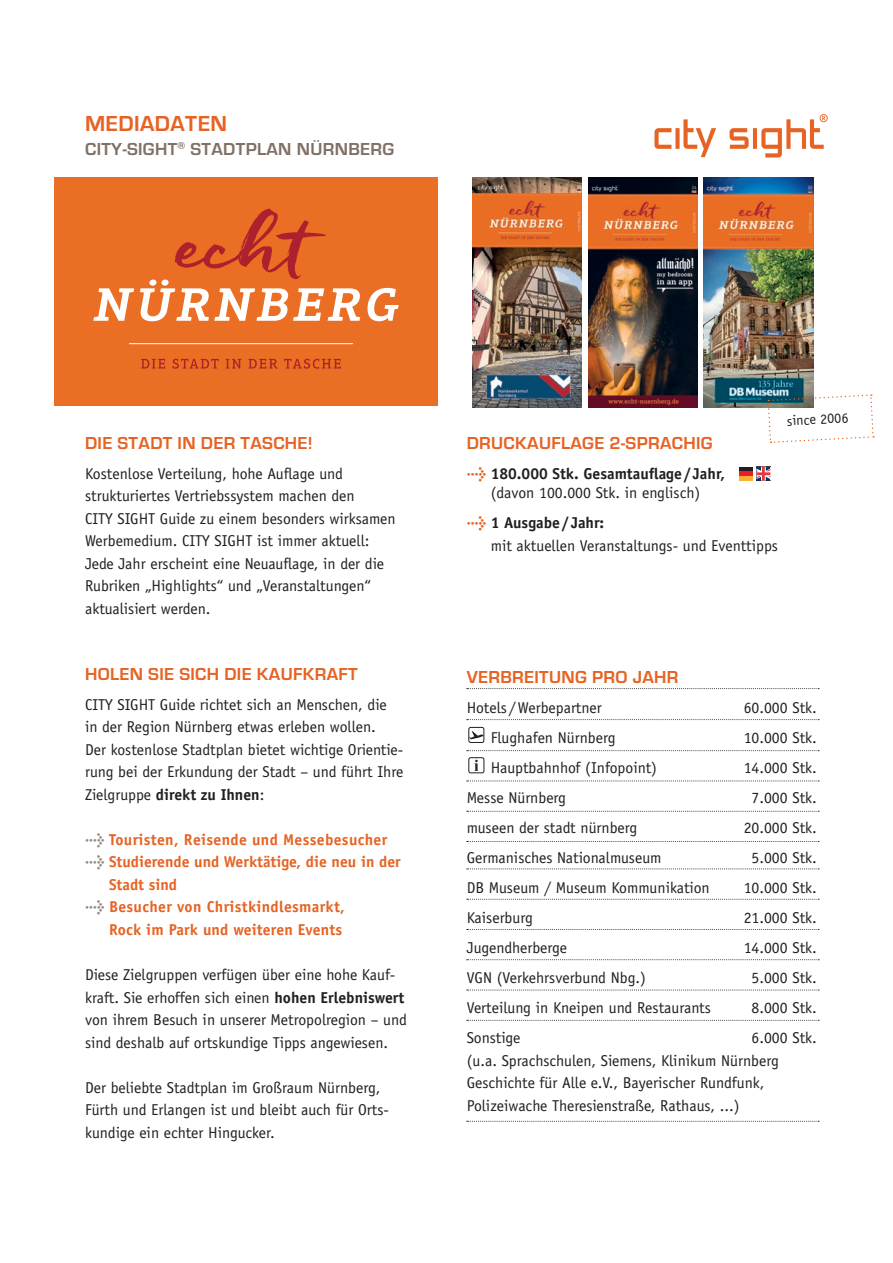
<style>
.page{position:relative;width:893px;height:1263px;background:#fff}
.page>*{position:absolute;margin:0;border:0;box-sizing:border-box;transform-origin:0 0}
.t1{font:700 22.5px "Eurostile OT";letter-spacing:.02em;color:#e66324}
.t2{font:700 18px "Eurostile OT";letter-spacing:.02em;color:#e66324}
.t3{font:700 18px "Eurostile OT";letter-spacing:.02em;color:#807167}
.t4{font:15.75px/22.5px "Officina Sans";color:#231f20}
.t5{font:700 15.75px "Officina Sans";letter-spacing:.01em;color:#e66324}
.t6{font:700 15.75px/19.5px "Officina Sans";color:#231f20;text-align:center}
.t7{font:14.1px "Officina Sans";color:#231f20}
.s1{font-weight:700}
.s2{font-family:"Meta Plus";color:#978a81}
.s3{font-family:"Meta Plus";color:#e66324}
.s4{font-weight:400}
.s5{font-family:"Meta Plus";font-weight:700;color:#e66324}
</style>
<div class="page">
<svg style="left:467px;top:989px;width:352px;height:1px"></svg>
<svg style="left:467px;top:959px;width:352px;height:1px"></svg>
<svg style="left:467px;top:929px;width:352px;height:1px"></svg>
<svg style="left:467px;top:899px;width:352px;height:1px"></svg>
<svg style="left:467px;top:868px;width:352px;height:1px"></svg>
<svg style="left:467px;top:841px;width:352px;height:1px"></svg>
<svg style="left:467px;top:811px;width:352px;height:1px"></svg>
<svg style="left:467px;top:780px;width:352px;height:1px"></svg>
<svg style="left:467px;top:750px;width:352px;height:1px"></svg>
<svg style="left:467px;top:688px;width:352px;height:1px"></svg>
<svg style="left:467px;top:719px;width:352px;height:1px"></svg>
<svg style="left:467px;top:1020px;width:352px;height:1px"></svg>
<hr style="left:739px;top:467px;width:14px;height:4px;background:#231f20">
<div style="left:739px;top:476px;width:14px;height:5px;background:#fbb033"></div>
<div style="left:739px;top:471px;width:14px;height:5px;background:#ee1b2d"></div>
<svg style="left:756px;top:467px;width:14px;height:14px"></svg>
<svg style="left:467px;top:1121px;width:352px;height:1px"></svg>
<div style="left:468px;top:727px;width:16px;height:16px;border:1px solid #231f20;border-radius:2px"></div>
<svg style="left:469px;top:731px;width:15px;height:8px"></svg>
<div style="left:468px;top:757px;width:16px;height:16px;border:1px solid #231f20;border-radius:2px"></div>
<svg style="left:474px;top:760px;width:4px;height:11px"></svg>
<img style="left:472px;top:178px;width:109px;height:229px">
<img style="left:588px;top:178px;width:110px;height:229px">
<img style="left:704px;top:178px;width:109px;height:229px">
<div style="left:54px;top:178px;width:384px;height:228px;background:#ea6e23"></div>
<hr style="left:129px;top:343px;width:224px;height:1px;background:#fff">
<svg style="left:141px;top:359px;width:200px;height:10px"></svg>
<svg style="left:93px;top:208px;width:306px;height:113px"></svg>
<svg style="left:767px;top:394px;width:107px;height:49px"></svg>
<svg style="left:654px;top:114px;width:174px;height:44px"></svg>
<h1 class="t1" style="left:85px;top:111px;width:144px">MEDIADATEN</h1>
<p class="t3" style="left:85px;top:139px;width:311px">CITY-SIGHT<sup>®</sup> STADTPLAN NÜRNBERG</p>
<p class="t2" style="left:85px;top:433px;width:56px">DIE STADT</p>
<p class="t2" style="left:178px;top:433px;width:36px">IN DER</p>
<p class="t2" style="left:241px;top:433px;width:23px">TASCHE</p>
<p class="t2" style="left:308px;top:433px;width:6px">!</p>
<p class="t4" style="left:85px;top:462px;width:312px">Kostenlose Verteilung, hohe Auflage und strukturiertes Vertriebssystem machen den<br>CITY SIGHT Guide zu einem besonders wirksamen Werbemedium. CITY SIGHT ist immer aktuell:<br>Jede Jahr erscheint eine Neuauflage, in der die Rubriken „Highlights“ und „Veranstaltungen“ aktualisiert werden.</p>
<p class="t2" style="left:85px;top:664px;width:25px">HOLEN</p>
<p class="t2" style="left:148px;top:664px;width:42px">SIE SICH</p>
<p class="t2" style="left:224px;top:664px;width:10px">DIE</p>
<p class="t2" style="left:257px;top:664px;width:102px">KAUFKRAFT</p>
<p class="t4" style="left:85px;top:693px;width:320px">CITY SIGHT Guide richtet sich an Menschen, die<br>in der Region Nürnberg etwas erleben wollen.<br>Der kostenlose Stadtplan bietet wichtige Orientie&shy;rung bei der Erkundung der Stadt – und führt Ihre Zielgruppe <span class="s1">direkt zu Ihnen</span>:</p>
<p class="t5" style="left:85px;top:830px;width:304px"><span class="s2">&gt;</span> Touristen, Reisende und Messebesucher</p>
<p class="t5" style="left:85px;top:852px;width:317px"><span class="s2">&gt;</span> Studierende und Werktätige, die neu in der</p>
<p class="t5" style="left:109px;top:875px;width:69px">Stadt sind</p>
<p class="t5" style="left:85px;top:897px;width:261px"><span class="s2">&gt;</span> Besucher von Christkindlesmarkt,</p>
<p class="t5" style="left:109px;top:920px;width:235px">Rock im Park und weiteren Events</p>
<p class="t4" style="left:85px;top:963px;width:323px">Diese Zielgruppen verfügen über eine hohe Kauf&shy;kraft. Sie erhoffen sich einen <span class="s1">hohen Erlebniswert </span>von ihrem Besuch in unserer Metropolregion – und sind deshalb auf ortskundige Tipps angewiesen.</p>
<p class="t4" style="left:85px;top:1076px;width:306px">Der beliebte Stadtplan im Großraum Nürnberg,<br>Fürth und Erlangen ist und bleibt auch für Orts&shy;kundige ein echter Hingucker.</p>
<p class="t2" style="left:467px;top:433px;width:106px">DRUCKAUFLAGE</p>
<p class="t2" style="left:610px;top:433px;width:105px">2-SPRACHIG</p>
<p class="t6" style="left:467px;top:464px;width:260px"><span class="s3">&gt;</span> 180.000 Stk. Gesamtauflage / Jahr, <span class="s4">(davon 100.000 Stk. in englisch)</span></p>
<p class="t4" style="left:491px;top:512px;width:289px;text-indent:-24px"><span class="s5">&gt;</span> <span class="s1">1 Ausgabe / Jahr:<br></span>mit aktuellen Veranstaltungs- und Eventtipps</p>
<p class="t7" style="left:786px;top:413px;width:63px;rotate:-3deg">since 2006</p>
<p class="t2" style="left:467px;top:667px;width:23px">VERBREIT</p>
<p class="t2" style="left:549px;top:667px;width:131px">UNG PRO JAHR</p>
<p class="t4" style="left:467px;top:696px;width:136px">Hotels /Werbepartner</p>
<p class="t4" style="left:744px;top:696px;width:75px">60.000 Stk.</p>
<p class="t4" style="left:491px;top:726px;width:126px">Flughafen Nürnberg</p>
<p class="t4" style="left:744px;top:726px;width:75px">10.000 Stk.</p>
<p class="t4" style="left:491px;top:756px;width:168px">Hauptbahnhof (Infopoint)</p>
<p class="t4" style="left:744px;top:756px;width:75px">14.000 Stk.</p>
<p class="t4" style="left:467px;top:786px;width:101px">Messe Nürnberg</p>
<p class="t4" style="left:751px;top:786px;width:67px">7.000 Stk.</p>
<p class="t4" style="left:467px;top:816px;width:172px">museen der stadt nürnberg</p>
<p class="t4" style="left:744px;top:816px;width:75px">20.000 Stk.</p>
<p class="t4" style="left:467px;top:846px;width:196px">Germanisches Nationalmuseum</p>
<p class="t4" style="left:751px;top:846px;width:67px">5.000 Stk.</p>
<p class="t4" style="left:467px;top:876px;width:245px">DB Museum / Museum Kommunikation</p>
<p class="t4" style="left:744px;top:876px;width:75px">10.000 Stk.</p>
<p class="t4" style="left:467px;top:906px;width:68px">Kaiserburg</p>
<p class="t4" style="left:744px;top:906px;width:75px">21.000 Stk.</p>
<p class="t4" style="left:467px;top:936px;width:102px">Jugendherberge</p>
<p class="t4" style="left:744px;top:936px;width:75px">14.000 Stk.</p>
<p class="t4" style="left:467px;top:966px;width:181px">VGN (Verkehrsverbund Nbg.)</p>
<p class="t4" style="left:751px;top:966px;width:67px">5.000 Stk.</p>
<p class="t4" style="left:467px;top:996px;width:246px">Verteilung in Kneipen und Restaurants</p>
<p class="t4" style="left:751px;top:996px;width:67px">8.000 Stk.</p>
<p class="t4" style="left:467px;top:1026px;width:55px">Sonstige</p>
<p class="t4" style="left:467px;top:1026px;width:352px;text-indent:285px">6.000 Stk. (u.a. Sprachschulen, Siemens, Klinikum Nürnberg Geschichte für Alle e.V., Bayerischer Rundfunk, Polizeiwache Theresienstraße, Rathaus, ...)</p>
</div>
